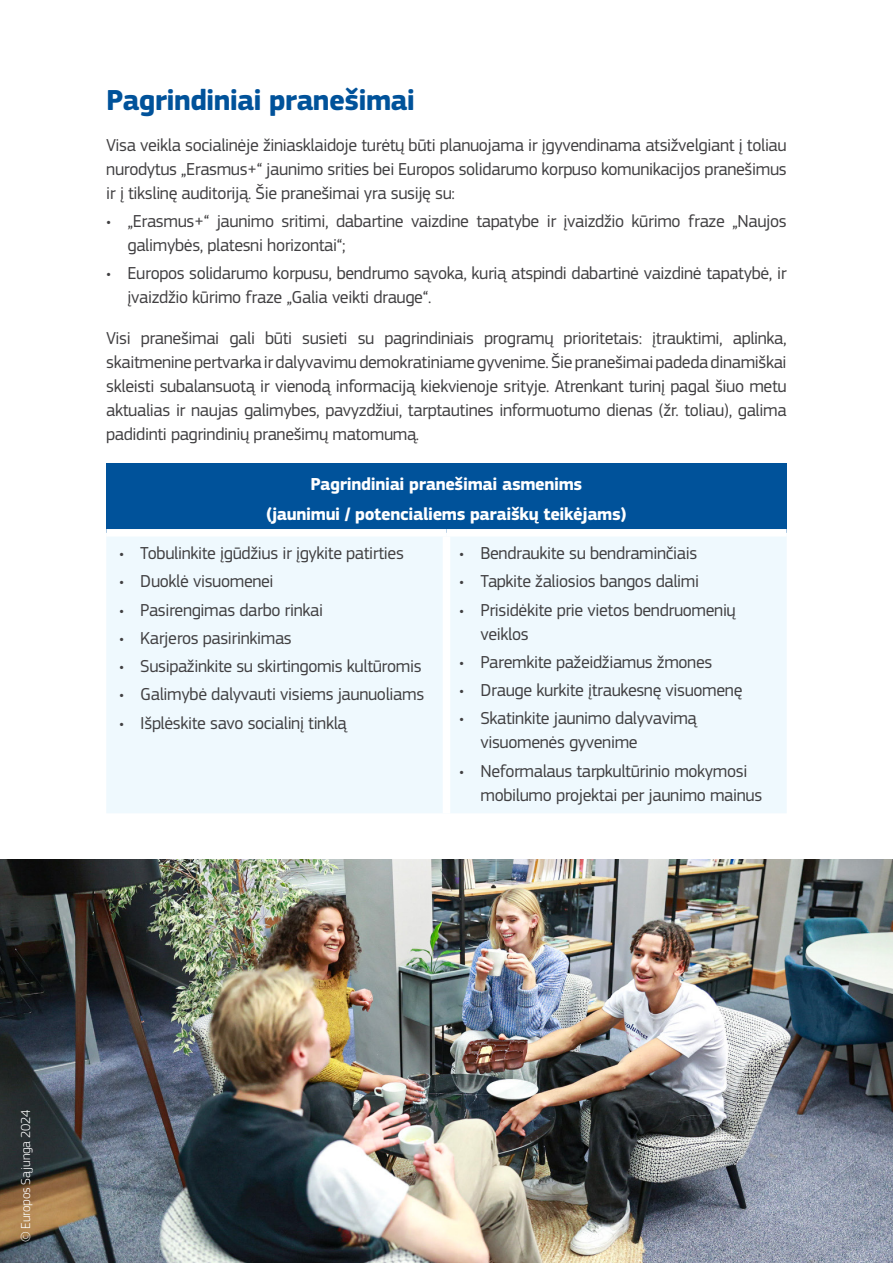
<style>
.page{position:relative;width:893px;height:1263px;background:#fff}
.page>*{position:absolute;margin:0;border:0;box-sizing:border-box;transform-origin:0 0}
.Heading_Preface__H1{font:700 30px "EC Square Sans Pro";letter-spacing:-.025em;color:#00529a}
.Body_Copy_Bullets_LV1_80__Black__P{font:18px/24px "EC Square Sans Pro";letter-spacing:-.02em;color:#414042}
.Body_Copy_Normal_80__Black__P{font:18px/24px "EC Square Sans Pro";letter-spacing:-.02em;color:#414042;text-align:justify}
.Table_heading{font:700 18px "EC Square Sans Pro";letter-spacing:-.02em;color:#fff}
.Heading_Preface__H1-2{font:300 13.5px "EC Square Sans Pro";letter-spacing:-.015em;color:#fff}
</style>
<div class="page">
<div style="left:106px;top:463px;width:681px;height:70px;background:#00529a"></div>
<div style="left:106px;top:537px;width:681px;height:276px;background:#eff9fe"></div>
<div style="left:106px;top:529px;width:340px;height:7px;background:#fff"></div>
<div style="left:446px;top:529px;width:341px;height:7px;background:#fff"></div>
<div style="left:443px;top:536px;width:7px;height:277px;background:#fff"></div>
<img style="left:0;top:859px;width:893px;height:404px">
<h1 class="Heading_Preface__H1" style="left:106px;top:82px;width:310px">Pagrindiniai pranešimai</h1>
<p class="Body_Copy_Normal_80__Black__P" style="left:106px;top:133px;width:682px">Visa veikla socialinėje žiniasklaidoje turėtų būti planuojama ir įgyvendinama atsižvelgiant į toliau nurodytus „Erasmus+“ jaunimo srities bei Europos solidarumo korpuso komunikacijos pranešimus ir į tikslinę auditoriją. Šie pranešimai yra susiję su:</p>
<p class="Body_Copy_Bullets_LV1_80__Black__P" style="left:128px;top:209px;width:661px;text-indent:-21px">• „Erasmus+“ jaunimo sritimi, dabartine vaizdine tapatybe ir įvaizdžio kūrimo fraze „Naujos galimybės, platesni horizontai“;</p>
<p class="Body_Copy_Bullets_LV1_80__Black__P" style="left:128px;top:261px;width:661px;text-indent:-21px">• Europos solidarumo korpusu, bendrumo sąvoka, kurią atspindi dabartinė vaizdinė tapatybė, ir įvaizdžio kūrimo fraze „Galia veikti drauge“.</p>
<p class="Body_Copy_Normal_80__Black__P" style="left:106px;top:326px;width:682px">Visi pranešimai gali būti susieti su pagrindiniais programų prioritetais: įtrauktimi, aplinka, skaitmenine pertvarka ir dalyvavimu demokratiniame gyvenime. Šie pranešimai padeda dinamiškai skleisti subalansuotą ir vienodą informaciją kiekvienoje srityje. Atrenkant turinį pagal šiuo metu aktualias ir naujas galimybes, pavyzdžiui, tarptautines informuotumo dienas (žr. toliau), galima padidinti pagrindinių pranešimų matomumą.</p>
<p class="Table_heading" style="left:311px;top:473px;width:273px">Pagrindiniai pranešimai asmenims</p>
<p class="Table_heading" style="left:266px;top:503px;width:362px">(jaunimui / potencialiems paraiškų teikėjams)</p>
<p class="Body_Copy_Bullets_LV1_80__Black__P" style="left:119px;top:541px;width:286px">• Tobulinkite įgūdžius ir įgykite patirties</p>
<p class="Body_Copy_Bullets_LV1_80__Black__P" style="left:119px;top:569px;width:156px">• Duoklė visuomenei</p>
<p class="Body_Copy_Bullets_LV1_80__Black__P" style="left:119px;top:598px;width:206px">• Pasirengimas darbo rinkai</p>
<p class="Body_Copy_Bullets_LV1_80__Black__P" style="left:119px;top:626px;width:174px">• Karjeros pasirinkimas</p>
<p class="Body_Copy_Bullets_LV1_80__Black__P" style="left:119px;top:654px;width:304px">• Susipažinkite su skirtingomis kultūromis</p>
<p class="Body_Copy_Bullets_LV1_80__Black__P" style="left:119px;top:682px;width:307px">• Galimybė dalyvauti visiems jaunuoliams</p>
<p class="Body_Copy_Bullets_LV1_80__Black__P" style="left:119px;top:711px;width:229px">• Išplėskite savo socialinį tinklą</p>
<p class="Body_Copy_Bullets_LV1_80__Black__P" style="left:459px;top:541px;width:239px">• Bendraukite su bendraminčiais</p>
<p class="Body_Copy_Bullets_LV1_80__Black__P" style="left:459px;top:569px;width:241px">• Tapkite žaliosios bangos dalimi</p>
<p class="Body_Copy_Bullets_LV1_80__Black__P" style="left:480px;top:598px;width:257px;text-indent:-21px">• Prisidėkite prie vietos bendruomenių veiklos</p>
<p class="Body_Copy_Bullets_LV1_80__Black__P" style="left:459px;top:650px;width:255px">• Paremkite pažeidžiamus žmones</p>
<p class="Body_Copy_Bullets_LV1_80__Black__P" style="left:459px;top:678px;width:285px">• Drauge kurkite įtraukesnę visuomenę</p>
<p class="Body_Copy_Bullets_LV1_80__Black__P" style="left:480px;top:706px;width:218px;text-indent:-21px">• Skatinkite jaunimo dalyvavimą visuomenės gyvenime</p>
<p class="Body_Copy_Bullets_LV1_80__Black__P" style="left:480px;top:759px;width:283px;text-indent:-21px">• Neformalaus tarpkultūrinio mokymosi mobilumo projektai per jaunimo mainus</p>
<h1 class="Heading_Preface__H1-2" style="left:18px;top:1242px;width:133px;rotate:-90deg">© Europos Sąjunga 2024</h1>
</div>
